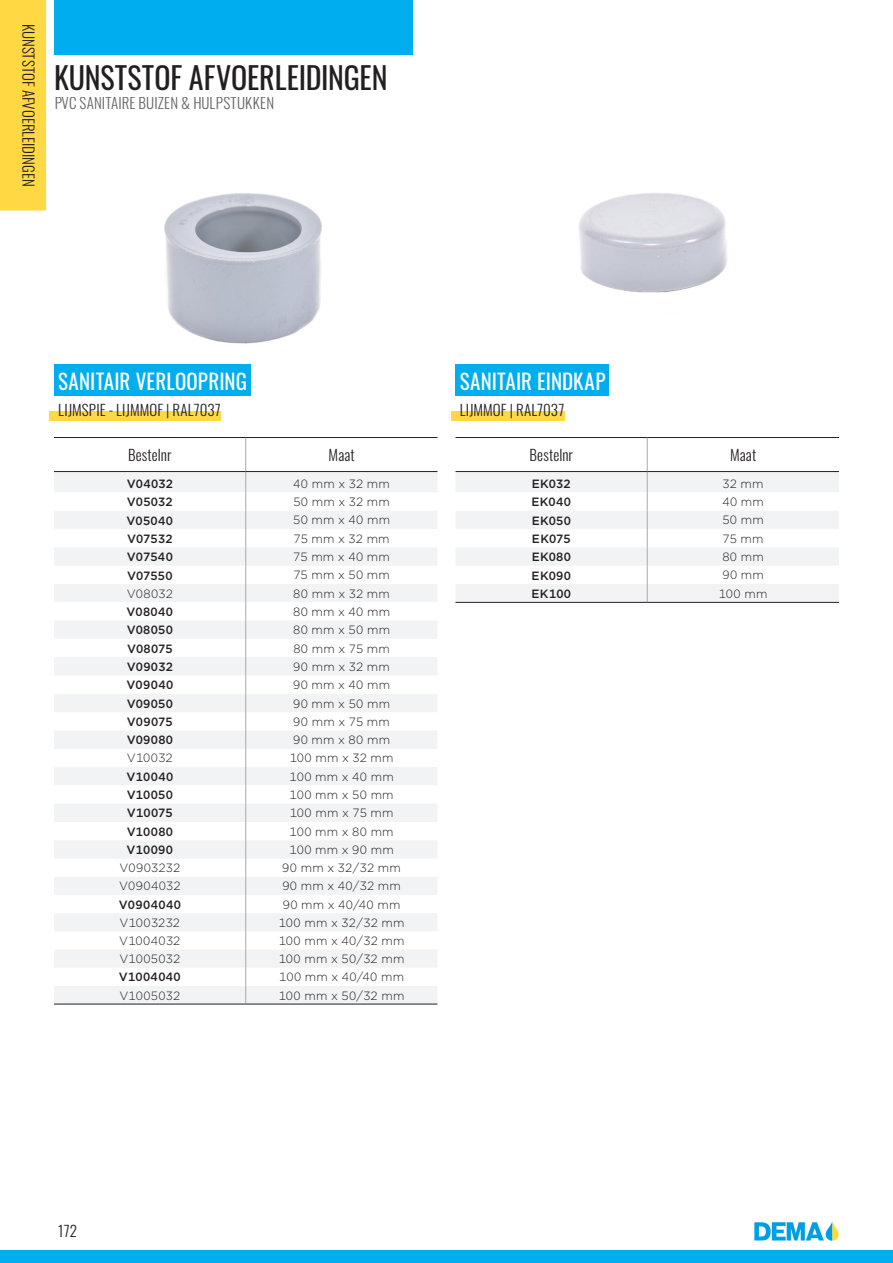
<style>
.page{position:relative;width:893px;height:1263px;background:#fff}
.page>*{position:absolute;margin:0;border:0;box-sizing:border-box;transform-origin:0 0}
.t1{font:30px "Oswald";letter-spacing:-.005em;color:#231f20}
.t2{font:21px "Oswald";letter-spacing:.01em;color:#fff}
.tabel_hoofding{font:300 15px "Oswald";letter-spacing:.01em;color:#231f20}
.t3{font:300 15px "Oswald";color:#231f20}
.tabel_rijen{font:300 12px "Gotham";letter-spacing:.02em;color:#231f20}
.tabel_rijen-2{font:500 12px "Gotham";letter-spacing:.025em;color:#231f20}
</style>
<div class="page">
<svg style="left:754px;top:1222px;width:85px;height:18px"></svg>
<div style="left:0;top:1250px;width:893px;height:13px;background:#00aeef"></div>
<div style="left:54px;top:0;width:358px;height:55px;background:#00aeef"></div>
<div style="left:0;top:0;width:46px;height:210px;background:#ffd844"></div>
<img style="left:54px;top:193px;width:268px;height:172px">
<svg style="left:54px;top:472px;width:383px;height:532px;fill:#f3f4f5"></svg>
<svg style="left:245px;top:472px;width:1px;height:532px"></svg>
<hr style="left:54px;top:1004px;width:192px;height:1px;background:#231f20">
<hr style="left:246px;top:1004px;width:191px;height:1px;background:#231f20">
<hr style="left:54px;top:437px;width:192px;height:1px;background:#231f20">
<hr style="left:54px;top:471px;width:192px;height:1px;background:#231f20">
<hr style="left:246px;top:437px;width:191px;height:1px;background:#231f20">
<hr style="left:246px;top:471px;width:191px;height:1px;background:#231f20">
<hr style="left:245px;top:438px;width:1px;height:33px;background:#a8a9ad">
<div style="left:54px;top:365px;width:197px;height:31px;background:#00aeef"></div>
<div style="left:50px;top:411px;width:171px;height:10px;background:#ffd844"></div>
<img style="left:455px;top:193px;width:272px;height:172px">
<svg style="left:455px;top:472px;width:384px;height:130px;fill:#f2f3f4"></svg>
<svg style="left:647px;top:472px;width:1px;height:130px"></svg>
<hr style="left:455px;top:602px;width:192px;height:1px;background:#231f20">
<hr style="left:647px;top:602px;width:192px;height:1px;background:#231f20">
<hr style="left:455px;top:437px;width:192px;height:1px;background:#231f20">
<hr style="left:455px;top:471px;width:192px;height:1px;background:#231f20">
<hr style="left:647px;top:437px;width:192px;height:1px;background:#231f20">
<hr style="left:647px;top:471px;width:192px;height:1px;background:#231f20">
<hr style="left:647px;top:438px;width:1px;height:33px;background:#a8a9ad">
<div style="left:455px;top:365px;width:154px;height:31px;background:#00aeef"></div>
<div style="left:451px;top:411px;width:113px;height:10px;background:#ffd844"></div>
<p class="t3" style="left:42px;top:24px;width:165px;rotate:90deg">KUNSTSTOF AFVOERLEIDINGEN</p>
<h1 class="t1" style="left:54px;top:51px;width:335px">KUNSTSTOF AFVOERLEIDINGEN</h1>
<p class="tabel_hoofding" style="left:54px;top:90px;width:222px">PVC SANITAIRE BUIZEN &amp; HULPSTUKKEN</p>
<p class="t2" style="left:58px;top:363px;width:190px">SANITAIR VERLOOPRING</p>
<p class="tabel_hoofding" style="left:58px;top:397px;width:164px">LIJMSPIE - LIJMMOF | RAL7037</p>
<p class="tabel_hoofding" style="left:128px;top:441px;width:45px">Bestelnr</p>
<p class="tabel_hoofding" style="left:329px;top:441px;width:28px">Maat</p>
<p class="tabel_rijen-2" style="left:127px;top:476px;width:48px">V04032</p>
<p class="tabel_rijen" style="left:293px;top:476px;width:98px">40 mm x 32 mm</p>
<p class="tabel_rijen-2" style="left:127px;top:494px;width:47px">V05032</p>
<p class="tabel_rijen" style="left:293px;top:494px;width:98px">50 mm x 32 mm</p>
<p class="tabel_rijen-2" style="left:127px;top:512px;width:48px">V05040</p>
<p class="tabel_rijen" style="left:293px;top:513px;width:98px">50 mm x 40 mm</p>
<p class="tabel_rijen-2" style="left:127px;top:531px;width:47px">V07532</p>
<p class="tabel_rijen" style="left:293px;top:531px;width:98px">75 mm x 32 mm</p>
<p class="tabel_rijen-2" style="left:127px;top:549px;width:47px">V07540</p>
<p class="tabel_rijen" style="left:293px;top:549px;width:98px">75 mm x 40 mm</p>
<p class="tabel_rijen-2" style="left:127px;top:567px;width:47px">V07550</p>
<p class="tabel_rijen" style="left:293px;top:568px;width:98px">75 mm x 50 mm</p>
<p class="tabel_rijen" style="left:127px;top:586px;width:48px">V08032</p>
<p class="tabel_rijen" style="left:293px;top:586px;width:98px">80 mm x 32 mm</p>
<p class="tabel_rijen-2" style="left:127px;top:604px;width:48px">V08040</p>
<p class="tabel_rijen" style="left:293px;top:604px;width:99px">80 mm x 40 mm</p>
<p class="tabel_rijen-2" style="left:127px;top:622px;width:48px">V08050</p>
<p class="tabel_rijen" style="left:293px;top:622px;width:98px">80 mm x 50 mm</p>
<p class="tabel_rijen-2" style="left:127px;top:640px;width:47px">V08075</p>
<p class="tabel_rijen" style="left:293px;top:641px;width:98px">80 mm x 75 mm</p>
<p class="tabel_rijen-2" style="left:127px;top:659px;width:48px">V09032</p>
<p class="tabel_rijen" style="left:293px;top:659px;width:98px">90 mm x 32 mm</p>
<p class="tabel_rijen-2" style="left:127px;top:677px;width:48px">V09040</p>
<p class="tabel_rijen" style="left:293px;top:677px;width:99px">90 mm x 40 mm</p>
<p class="tabel_rijen-2" style="left:127px;top:695px;width:48px">V09050</p>
<p class="tabel_rijen" style="left:293px;top:696px;width:98px">90 mm x 50 mm</p>
<p class="tabel_rijen-2" style="left:127px;top:714px;width:47px">V09075</p>
<p class="tabel_rijen" style="left:293px;top:714px;width:98px">90 mm x 75 mm</p>
<p class="tabel_rijen-2" style="left:127px;top:732px;width:48px">V09080</p>
<p class="tabel_rijen" style="left:293px;top:732px;width:98px">90 mm x 80 mm</p>
<p class="tabel_rijen" style="left:127px;top:751px;width:47px">V10032</p>
<p class="tabel_rijen" style="left:290px;top:751px;width:105px">100 mm x 32 mm</p>
<p class="tabel_rijen-2" style="left:127px;top:769px;width:48px">V10040</p>
<p class="tabel_rijen" style="left:289px;top:769px;width:106px">100 mm x 40 mm</p>
<p class="tabel_rijen-2" style="left:127px;top:787px;width:48px">V10050</p>
<p class="tabel_rijen" style="left:289px;top:787px;width:106px">100 mm x 50 mm</p>
<p class="tabel_rijen-2" style="left:127px;top:805px;width:47px">V10075</p>
<p class="tabel_rijen" style="left:290px;top:805px;width:105px">100 mm x 75 mm</p>
<p class="tabel_rijen-2" style="left:127px;top:824px;width:48px">V10080</p>
<p class="tabel_rijen" style="left:289px;top:824px;width:106px">100 mm x 80 mm</p>
<p class="tabel_rijen-2" style="left:127px;top:842px;width:48px">V10090</p>
<p class="tabel_rijen" style="left:289px;top:842px;width:106px">100 mm x 90 mm</p>
<p class="tabel_rijen" style="left:120px;top:860px;width:62px">V0903232</p>
<p class="tabel_rijen" style="left:282px;top:860px;width:120px">90 mm x 32/32 mm</p>
<p class="tabel_rijen" style="left:119px;top:878px;width:63px">V0904032</p>
<p class="tabel_rijen" style="left:282px;top:878px;width:120px">90 mm x 40/32 mm</p>
<p class="tabel_rijen-2" style="left:119px;top:897px;width:63px">V0904040</p>
<p class="tabel_rijen" style="left:283px;top:897px;width:119px">90 mm x 40/40 mm</p>
<p class="tabel_rijen" style="left:120px;top:915px;width:62px">V1003232</p>
<p class="tabel_rijen" style="left:279px;top:915px;width:127px">100 mm x 32/32 mm</p>
<p class="tabel_rijen" style="left:119px;top:933px;width:63px">V1004032</p>
<p class="tabel_rijen" style="left:279px;top:933px;width:127px">100 mm x 40/32 mm</p>
<p class="tabel_rijen" style="left:119px;top:951px;width:62px">V1005032</p>
<p class="tabel_rijen" style="left:279px;top:951px;width:127px">100 mm x 50/32 mm</p>
<p class="tabel_rijen-2" style="left:119px;top:969px;width:63px">V1004040</p>
<p class="tabel_rijen" style="left:279px;top:969px;width:127px">100 mm x 40/40 mm</p>
<p class="tabel_rijen" style="left:119px;top:988px;width:62px">V1005032</p>
<p class="tabel_rijen" style="left:279px;top:988px;width:127px">100 mm x 50/32 mm</p>
<p class="t2" style="left:460px;top:363px;width:147px">SANITAIR EINDKAP</p>
<p class="tabel_hoofding" style="left:460px;top:397px;width:106px">LIJMMOF | RAL7037</p>
<p class="tabel_hoofding" style="left:530px;top:441px;width:45px">Bestelnr</p>
<p class="tabel_hoofding" style="left:730px;top:441px;width:28px">Maat</p>
<p class="tabel_rijen-2" style="left:532px;top:476px;width:40px">EK032</p>
<p class="tabel_rijen" style="left:723px;top:476px;width:43px">32 mm</p>
<p class="tabel_rijen-2" style="left:532px;top:494px;width:41px">EK040</p>
<p class="tabel_rijen" style="left:722px;top:494px;width:43px">40 mm</p>
<p class="tabel_rijen-2" style="left:532px;top:512px;width:41px">EK050</p>
<p class="tabel_rijen" style="left:722px;top:513px;width:43px">50 mm</p>
<p class="tabel_rijen-2" style="left:532px;top:531px;width:40px">EK075</p>
<p class="tabel_rijen" style="left:723px;top:531px;width:43px">75 mm</p>
<p class="tabel_rijen-2" style="left:532px;top:549px;width:41px">EK080</p>
<p class="tabel_rijen" style="left:722px;top:549px;width:43px">80 mm</p>
<p class="tabel_rijen-2" style="left:532px;top:567px;width:41px">EK090</p>
<p class="tabel_rijen" style="left:722px;top:568px;width:43px">90 mm</p>
<p class="tabel_rijen-2" style="left:532px;top:586px;width:41px">EK100</p>
<p class="tabel_rijen" style="left:719px;top:586px;width:50px">100 mm</p>
<p class="tabel_hoofding" style="left:58px;top:1218px;width:20px">172</p>
</div>
